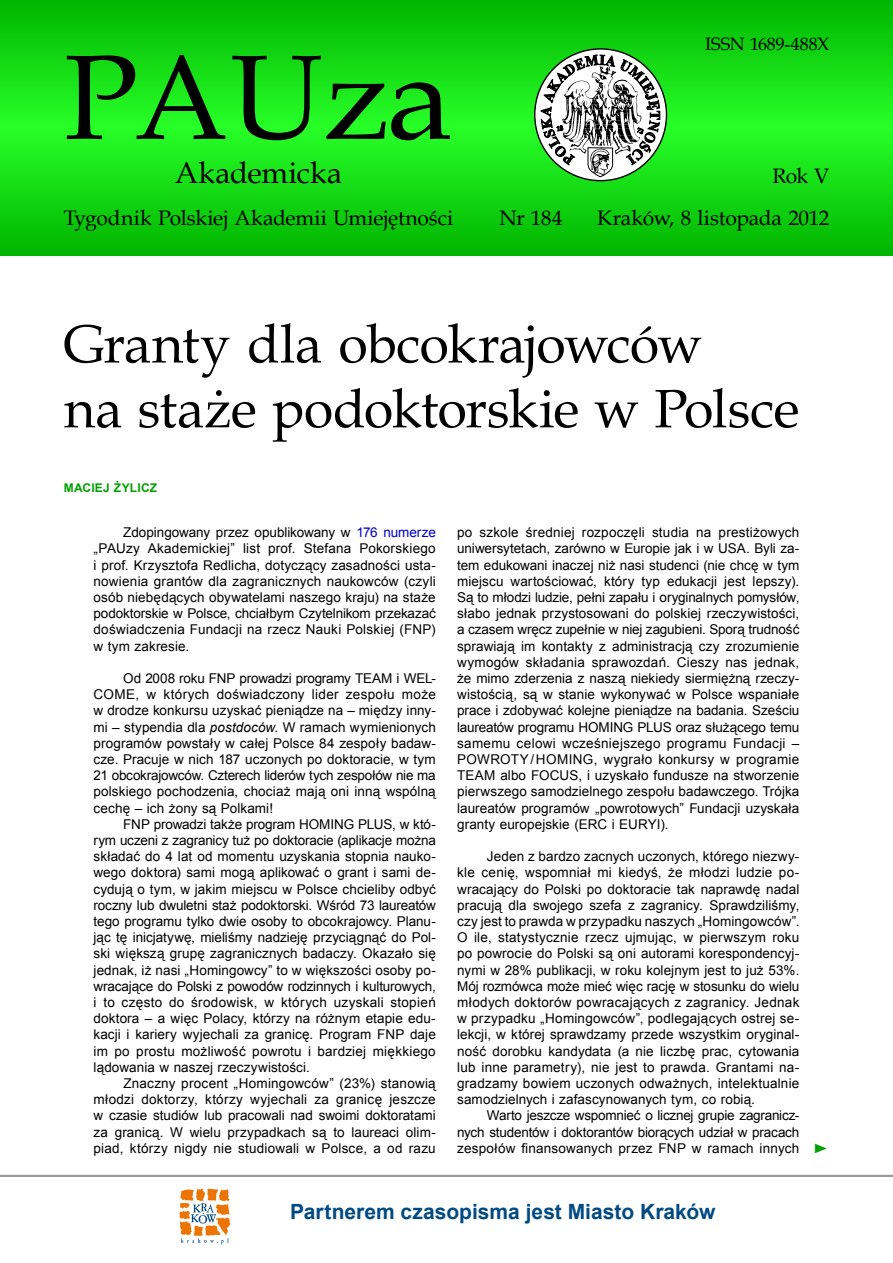
<style>
.page{position:relative;width:893px;height:1263px;background:#fff}
.page>*{position:absolute;margin:0;border:0;box-sizing:border-box;transform-origin:0 0}
.t1{font:120px "Book Antiqua";letter-spacing:-.01em;color:#000}
.t2{font:54px/64.8px "Book Antiqua";letter-spacing:-.02em;color:#000}
.t3{font:30px "Book Antiqua";color:#000}
.t4{font:21px/42.2px "Book Antiqua";letter-spacing:-.01em;color:#000;text-align:right}
.t5{font:700 21px "Arial";color:#004a83}
.t6{font:18px "Book Antiqua";letter-spacing:-.005em;color:#000}
.t7{font:13.5px/16.2px "Arial";letter-spacing:.01em;color:#000;text-align:justify}
.t8{font:13.5px "Times New Roman";color:#00a000;scale:1.22 1}
.t9{font:700 12px "Arial";letter-spacing:.02em;color:#00a000}
.s1{color:#0000c8}
.s2{font-style:italic}
</style>
<div class="page">
<svg style="left:0;top:0;width:893px;height:255px;background:#13d813"></svg>
<hr style="left:0;top:1175px;width:893px;height:2px;background:#9c9d9f">
<svg style="left:535px;top:49px;width:131px;height:132px"></svg>
<svg style="left:540px;top:46px;width:120px;height:131px"></svg>
<svg style="left:179px;top:1189px;width:51px;height:55px"></svg>
<h1 class="t1" style="left:64px;top:14px;width:390px">PAUza</h1>
<h3 class="t3" style="left:175px;top:152px;width:169px">Akademicka</h3>
<h3 class="t4" style="left:64px;top:196px;width:391px">Tygodnik Polskiej Akademii Umiejętności</h3>
<h3 class="t4" style="left:500px;top:196px;width:65px">Nr 184</h3>
<h3 class="t6" style="left:705px;top:32px;width:126px">ISSN 1689-488X</h3>
<h3 class="t4" style="left:597px;top:154px;width:234px">Rok V<br>Kraków, 8 listopada 2012</h3>
<h2 class="t2" style="left:64px;top:310px;width:737px">Granty dla obcokrajowców<br>na staże podoktorskie w Polsce</h2>
<p class="t9" style="left:64px;top:480px;width:95px">Maciej Żylicz</p>
<p class="t7" style="left:94px;top:524px;width:344px;text-indent:30px">Zdopingowany przez opublikowany w <span class="s1">176 numerze </span>„PAUzy Akademickiej” list prof. Stefana Pokorskiego i prof. Krzysztofa Redlicha, dotyczący zasadności usta&shy;nowienia grantów dla zagranicznych naukowców (czyli osób niebędących obywatelami naszego kraju) na staże podoktorskie w Polsce, chciałbym Czytelnikom przekazać doświadczenia Fundacji na rzecz Nauki Polskiej (FNP) w tym zakresie.</p>
<p class="t7" style="left:94px;top:670px;width:344px;text-indent:30px">Od 2008 roku FNP prowadzi programy TEAM i WEL-COME, w których doświadczony lider zespołu może w drodze konkursu uzyskać pieniądze na – między inny&shy;mi – stypendia dla <span class="s2">postdoców</span>. W ramach wymienionych programów powstały w całej Polsce 84 zespoły badaw&shy;cze. Pracuje w nich 187 uczonych po doktoracie, w tym 21 obcokrajowców. Czterech liderów tych zespołów nie ma polskiego pochodzenia, chociaż mają oni inną wspólną cechę – ich żony są Polkami!</p>
<p class="t7" style="left:94px;top:816px;width:344px;text-indent:30px">FNP prowadzi także program HOMING PLUS, w któ&shy;rym uczeni z zagranicy tuż po doktoracie (aplikacje można składać do 4 lat od momentu uzyskania stopnia nauko&shy;wego doktora) sami mogą aplikować o grant i sami de&shy;cydują o tym, w jakim miejscu w Polsce chcieliby odbyć roczny lub dwuletni staż podoktorski. Wśród 73 laureatów tego programu tylko dwie osoby to obcokrajowcy. Planu&shy;jąc tę inicjatywę, mieliśmy nadzieję przyciągnąć do Pol&shy;ski większą grupę zagranicznych badaczy. Okazało się jednak, iż nasi „Homingowcy” to w większości osoby po&shy;wracające do Polski z powodów rodzinnych i kulturowych, i to często do środowisk, w których uzyskali stopień doktora – a więc Polacy, którzy na różnym etapie edu&shy;kacji i kariery wyjechali za granicę. Program FNP daje im po prostu możliwość powrotu i bardziej miękkiego lądowania w naszej rzeczywistości.</p>
<p class="t7" style="left:94px;top:1075px;width:344px;text-indent:30px">Znaczny procent „Homingowców” (23%) stanowią młodzi doktorzy, którzy wyjechali za granicę jeszcze w czasie studiów lub pracowali nad swoimi doktoratami za granicą. W wielu przypadkach są to laureaci olim&shy;piad, którzy nigdy nie studiowali w Polsce, a od razu</p>
<p class="t7" style="left:457px;top:524px;width:344px">po szkole średniej rozpoczęli studia na prestiżowych uniwersytetach, zarówno w Europie jak i w USA. Byli za&shy;tem edukowani inaczej niż nasi studenci (nie chcę w tym miejscu wartościować, który typ edukacji jest lepszy).<br>Są to młodzi ludzie, pełni zapału i oryginalnych pomysłów, słabo jednak przystosowani do polskiej rzeczywistości, a czasem wręcz zupełnie w niej zagubieni. Sporą trudność sprawiają im kontakty z administracją czy zrozumienie wymogów składania sprawozdań. Cieszy nas jednak, że mimo zderzenia z naszą niekiedy siermiężną rzeczy&shy;wistością, są w stanie wykonywać w Polsce wspaniałe prace i zdobywać kolejne pieniądze na badania. Sześciu laureatów programu HOMING PLUS oraz służącego temu samemu celowi wcześniejszego programu Fundacji – POWROTY/HOMING, wygrało konkursy w programie TEAM albo FOCUS, i uzyskało fundusze na stworzenie pierwszego samodzielnego zespołu badawczego. Trójka laureatów programów „powrotowych” Fundacji uzyskała granty europejskie (ERC i EURYI).</p>
<p class="t7" style="left:457px;top:848px;width:344px;text-indent:30px">Jeden z bardzo zacnych uczonych, którego niezwy&shy;kle cenię, wspomniał mi kiedyś, że młodzi ludzie po&shy;wracający do Polski po doktoracie tak naprawdę nadal pracują dla swojego szefa z zagranicy. Sprawdziliśmy, czy jest to prawda w przypadku naszych „Homingowców”.<br>O ile, statystycznie rzecz ujmując, w pierwszym roku po powrocie do Polski są oni autorami korespondencyj&shy;nymi w 28% publikacji, w roku kolejnym jest to już 53%.<br>Mój rozmówca może mieć więc rację w stosunku do wielu młodych doktorów powracających z zagranicy. Jednak w przypadku „Homingowców”, podlegających ostrej se&shy;lekcji, w której sprawdzamy przede wszystkim oryginal&shy;ność dorobku kandydata (a nie liczbę prac, cytowania lub inne parametry), nie jest to prawda. Grantami na&shy;gradzamy bowiem uczonych odważnych, intelektualnie samodzielnych i zafascynowanych tym, co robią.</p>
<p class="t7" style="left:457px;top:1108px;width:344px;text-indent:30px">Warto jeszcze wspomnieć o licznej grupie zagranicz&shy;nych studentów i doktorantów biorących udział w pracach zespołów finansowanych przez FNP w ramach innych</p>
<p class="t8" style="left:813px;top:1139px;width:15px">►</p>
<h3 class="t5" style="left:290px;top:1197px;width:427px">Partnerem czasopisma jest Miasto Kraków</h3>
</div>
